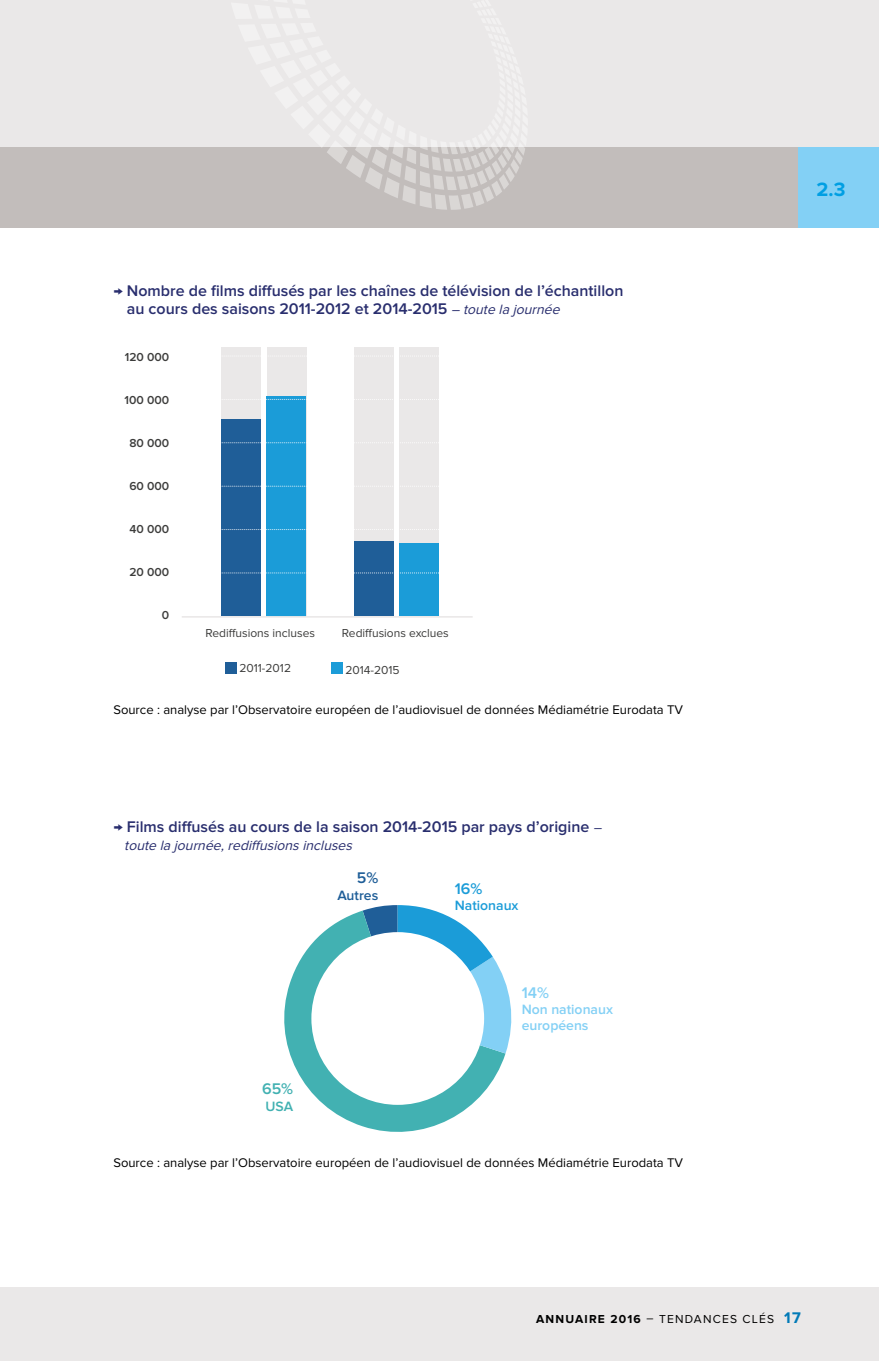
<style>
.page{position:relative;width:879px;height:1361px;background:#fff}
.page>*{position:absolute;margin:0;border:0;box-sizing:border-box;transform-origin:0 0}
.t1{font:700 20px "Proxima Nova";color:#009fe3}
.t2{font:600 16px/18px "Proxima Nova";color:#292e6e}
.t3{font:600 16px "Proxima Nova";color:#1b9cd8}
.t4{font:600 16px "Proxima Nova";color:#83d0f5}
.t5{font:600 16px "Proxima Nova";color:#42b1b2}
.t6{font:600 16px "Proxima Nova";color:#1f5e98}
.t7{font:italic 14px "Proxima Nova";color:#292e6e}
.t8{font:600 14px/16px "Proxima Nova";color:#83d0f5}
.t9{font:600 14px "Proxima Nova";color:#1b9cd8}
.t10{font:600 14px "Proxima Nova";color:#1f5e98}
.t11{font:600 14px "Proxima Nova";color:#42b1b2}
.t12{font:13px "Proxima Nova";color:#000}
.t13{font:12px "Proxima Nova";color:#3c3c3b}
.t14{font:600 12px "Proxima Nova";color:#3c3c3b}
.t15{font:12px "Proxima Nova";letter-spacing:.1em;color:#000}
.s1{font-weight:400;font-style:italic;font-size:14px}
.s2{font-weight:700}
.s3{font-weight:700;font-size:16px;color:#017ab7}
</style>
<div class="page">
<svg style="left:284px;top:910px;width:221px;height:222px;fill:#42b1b2"></svg>
<svg style="left:363px;top:905px;width:149px;height:148px"></svg>
<div style="left:311px;top:932px;width:173px;height:173px;background:#fff;border-radius:50%"></div>
<div style="left:399px;top:348px;width:40px;height:268px;background:#eae8e8"></div>
<div style="left:354px;top:348px;width:40px;height:268px;background:#eae8e8"></div>
<div style="left:266px;top:348px;width:40px;height:268px;background:#eae8e8"></div>
<div style="left:221px;top:348px;width:40px;height:268px;background:#eae8e8"></div>
<div style="left:221px;top:420px;width:40px;height:196px;background:#1f5e98"></div>
<div style="left:266px;top:396px;width:40px;height:220px;background:#1b9cd8"></div>
<div style="left:354px;top:542px;width:39px;height:74px;background:#1f5e98"></div>
<div style="left:399px;top:543px;width:40px;height:73px;background:#1b9cd8"></div>
<hr style="left:182px;top:616px;width:291px;height:1px;background:#eae8e8">
<svg style="left:222px;top:399px;width:217px;height:1px"></svg>
<svg style="left:221px;top:442px;width:218px;height:1px"></svg>
<svg style="left:221px;top:486px;width:218px;height:1px"></svg>
<svg style="left:221px;top:529px;width:218px;height:1px"></svg>
<svg style="left:221px;top:572px;width:218px;height:1px"></svg>
<div style="left:225px;top:662px;width:11px;height:12px;background:#1f5e98"></div>
<div style="left:331px;top:662px;width:11px;height:12px;background:#1b9cd8"></div>
<div style="left:0;top:1287px;width:879px;height:74px;background:#eae8e8"></div>
<div style="left:0;top:0;width:879px;height:227px;background:#eae8e8"></div>
<div style="left:0;top:147px;width:879px;height:80px;background:#c2bdbb"></div>
<div style="left:798px;top:147px;width:81px;height:80px;background:#83d0f5"></div>
<svg style="left:321px;top:147px;width:204px;height:63px"></svg>
<p class="t2" style="left:127px;top:282px;width:498px;text-indent:-13px">→ Nombre de films diffusés par les chaînes de télévision de l’échantillon au cours des saisons 2011-2012 et 2014-2015 <span class="s1">– toute la journée</span></p>
<p class="t14" style="left:125px;top:350px;width:46px">120 000</p>
<p class="t14" style="left:125px;top:393px;width:46px">100 000</p>
<p class="t14" style="left:129px;top:436px;width:41px">80 000</p>
<p class="t14" style="left:129px;top:479px;width:41px">60 000</p>
<p class="t14" style="left:130px;top:522px;width:41px">40 000</p>
<p class="t14" style="left:129px;top:565px;width:41px">20 000</p>
<p class="t14" style="left:162px;top:608px;width:9px">0</p>
<p class="t13" style="left:205px;top:626px;width:111px">Rediffusions incluses</p>
<p class="t13" style="left:342px;top:626px;width:108px">Rediffusions exclues</p>
<p class="t13" style="left:239px;top:661px;width:53px">2011-2012</p>
<p class="t13" style="left:345px;top:663px;width:56px">2014-2015</p>
<p class="t12" style="left:113px;top:702px;width:571px">Source : analyse par l’Observatoire européen de l’audiovisuel de données Médiamétrie Eurodata TV</p>
<p class="t2" style="left:113px;top:818px;width:493px">→ Films diffusés au cours de la saison 2014-2015 par pays d’origine <span class="s1">–</span></p>
<p class="t7" style="left:124px;top:837px;width:233px">toute la journée,rediffusionsincluses</p>
<p class="t6" style="left:357px;top:868px;width:23px">5%</p>
<p class="t10" style="left:337px;top:887px;width:42px">Autres</p>
<p class="t5" style="left:262px;top:1079px;width:33px">65%</p>
<p class="t11" style="left:265px;top:1098px;width:29px">USA</p>
<p class="t3" style="left:455px;top:879px;width:29px">16%</p>
<p class="t9" style="left:455px;top:897px;width:65px">Nationaux</p>
<p class="t4" style="left:522px;top:983px;width:29px">14%</p>
<p class="t8" style="left:522px;top:1002px;width:93px">Non nationaux européens</p>
<p class="t12" style="left:113px;top:1155px;width:571px">Source : analyse par l’Observatoire européen de l’audiovisuel de données Médiamétrie Eurodata TV</p>
<p class="t1" style="left:816px;top:177px;width:30px">2.3</p>
<p class="t15" style="left:536px;top:1311px;width:266px"><span class="s2">ANNUAIRE 2016</span> – TENDANCES CLÉS <span class="s3">17</span></p>
</div>
